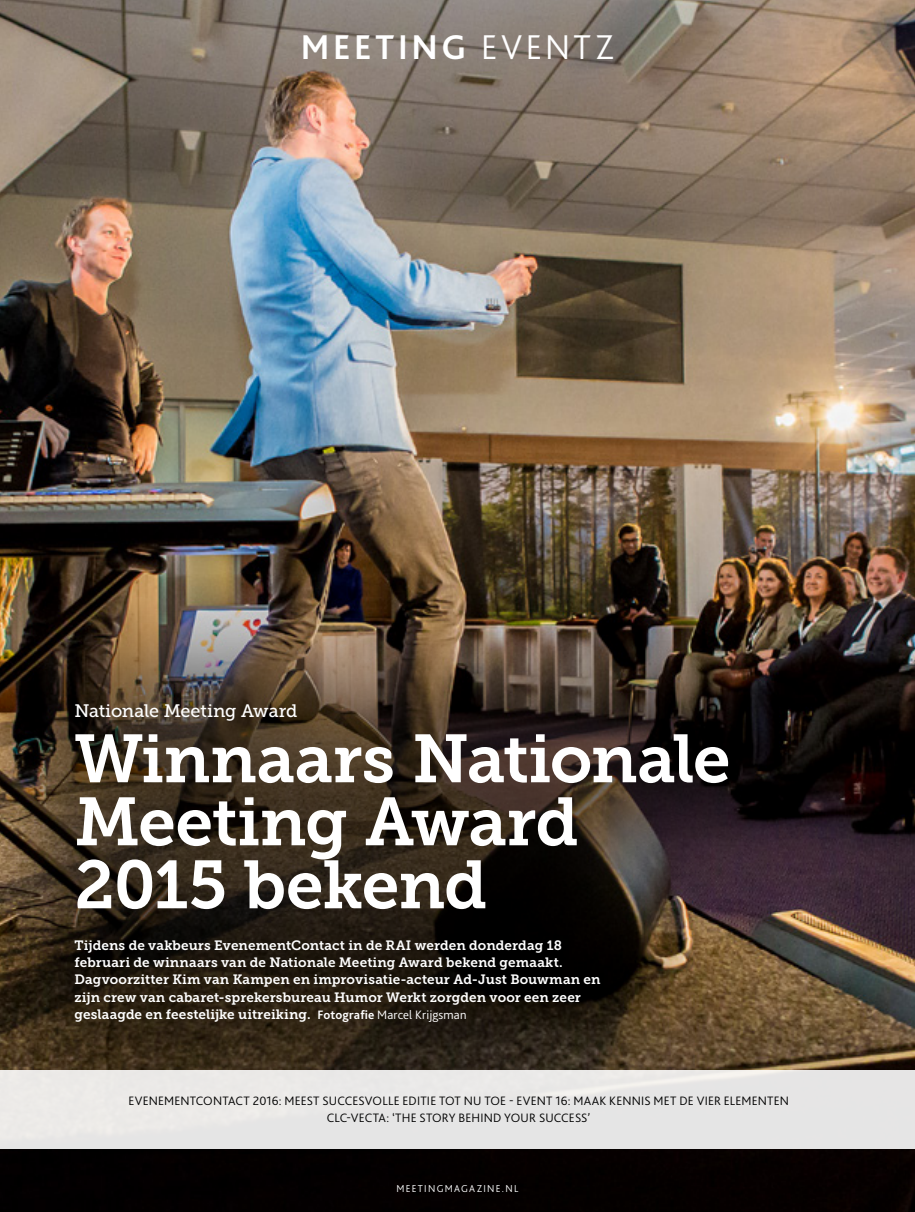
<style>
.page{position:relative;width:915px;height:1212px;background:#fff}
.page>*{position:absolute;margin:0;border:0;box-sizing:border-box;transform-origin:0 0}
.t1{font:67.65px/63px "Museo Slab 700";letter-spacing:-.015em;color:#fff}
.t2{font:700 36px "Bliss 2";letter-spacing:.105em;color:#fff}
.t3{font:18px "Museo Slab 500";letter-spacing:-.01em;color:#fff}
.t4{font:13.5px/17.2px "Museo Slab 700";letter-spacing:.005em;color:#fff}
.t5{font:300 12.75px/17.2px "Bliss 2";letter-spacing:.015em;color:#000;text-align:center}
.t6{font:300 10.5px "Bliss 2";letter-spacing:.125em;color:#fff}
.s1{font-weight:300}
.s2{font-family:"Bliss 2";font-weight:700;font-size:12.75px}
.s3{font-family:"Bliss 2";font-weight:300;font-size:12.75px}
</style>
<div class="page">
<img style="left:0;top:0;width:914px;height:1212px">
<div style="left:0;top:567px;width:861px;height:592px;background:#000;opacity:.65"></div>
<div style="left:0;top:1070px;width:914px;height:78px;background:#e6e5e5"></div>
<h2 class="t2" style="left:301px;top:25px;width:315px">MEETING <span class="s1">EVENTZ</span></h2>
<h3 class="t3" style="left:74px;top:701px;width:224px">Nationale Meeting Award</h3>
<h1 class="t1" style="left:74px;top:728px;width:657px">Winnaars Nationale<br>Meeting Award<br>2015 bekend</h1>
<p class="t4" style="left:74px;top:937px;width:527px">Tijdens de vakbeurs EvenementContact in de RAI werden donderdag 18 februari de winnaars van de Nationale Meeting Award bekend gemaakt.<br>Dagvoorzitter Kim van Kampen en improvisatie-acteur Ad-Just Bouwman en zijn crew van cabaret-sprekersbureau Humor Werkt zorgden voor een zeer geslaagde en feestelijke uitreiking. <span class="s2">Fotografie</span> <span class="s3">Marcel Krijgsman</span></p>
<p class="t5" style="left:128px;top:1092px;width:661px">EVENEMENTCONTACT 2016: MEEST SUCCESVOLLE EDITIE TOT NU TOE - EVENT 16: MAAK KENNIS MET DE VIER ELEMENTEN<br>CLC-VECTA: ‘THE STORY BEHIND YOUR SUCCESS’</p>
<p class="t6" style="left:396px;top:1182px;width:123px">MEETINGMAGAZINE.NL</p>
</div>
